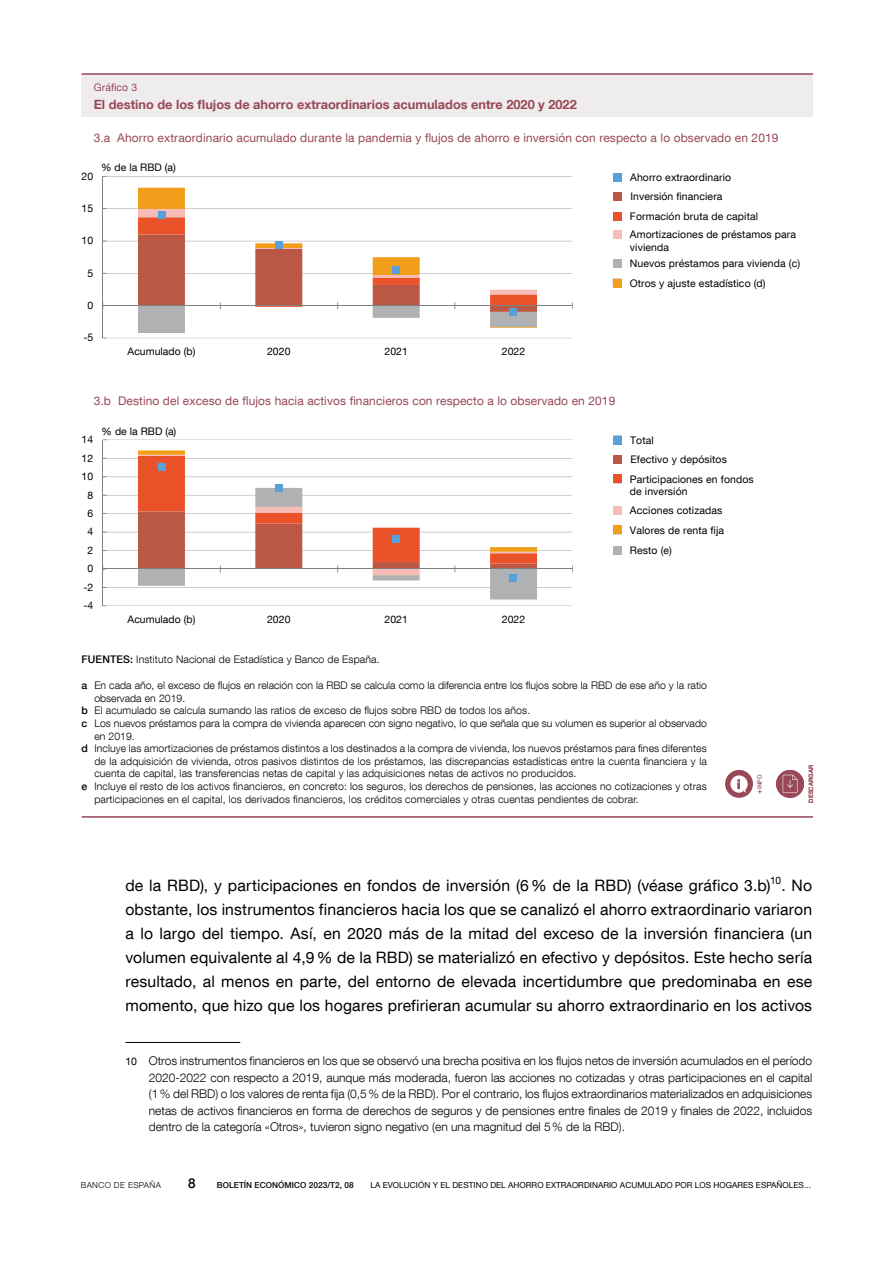
<style>
.page{position:relative;width:893px;height:1263px;background:#fff}
.page>*{position:absolute;margin:0;border:0;box-sizing:border-box;transform-origin:0 0}
.Texto_artículo{font:15.75px/24px "Bd E Neue Helvetica";letter-spacing:.01em;color:#000;text-align:justify}
.t1{font:500 13.5px "Bd E Neue Helvetica";color:#000}
.t2{font:700 12.75px "Bd E Neue Helvetica";color:#984856}
.Citas_10_texto{font:300 12px/16.5px "Bd E Neue Helvetica";color:#000;text-align:justify}
.t3{font:12px "Bd E Neue Helvetica";letter-spacing:.01em;color:#984856}
.t4{font:300 10.5px "Bd E Neue Helvetica";letter-spacing:.01em;color:#000}
.t5{font:10.5px/19.5px "Bd E Neue Helvetica";letter-spacing:.01em;color:#000}
.t6{font:10.5px "Bd E Neue Helvetica";letter-spacing:.01em;color:#984856}
.t7{font:8.25px "Bd E Neue Helvetica";letter-spacing:.005em;color:#000}
.t8{font:500 8.25px "Bd E Neue Helvetica";letter-spacing:.005em;color:#000}
.t9{font:300 8.25px "Bd E Neue Helvetica";letter-spacing:.05em;color:#000}
.t10{font:500 6px "Bd E Neue Helvetica";color:#984856}
.s1{font-weight:500}
.s2{font-size:7.5px}
.s3{font-weight:400;font-size:10.5px}
</style>
<div class="page">
<hr style="left:125px;top:1042px;width:115px;height:1px;background:#000">
<div style="left:82px;top:74px;width:731px;height:42px;background:#efeced"></div>
<hr style="left:82px;top:816px;width:731px;height:2px;background:#984856">
<hr style="left:82px;top:73px;width:731px;height:2px;background:#984856">
<div style="left:725px;top:770px;width:28px;height:28px;background:#984856;border-radius:50%"></div>
<svg style="left:730px;top:775px;width:18px;height:18px"></svg>
<div style="left:613px;top:546px;width:9px;height:9px;background:#afb1b2"></div>
<div style="left:613px;top:436px;width:9px;height:8px;background:#57a0d8"></div>
<div style="left:613px;top:455px;width:9px;height:9px;background:#ba5845"></div>
<div style="left:613px;top:475px;width:9px;height:8px;background:#ea5229"></div>
<div style="left:613px;top:506px;width:9px;height:9px;background:#f7bbb8"></div>
<div style="left:613px;top:526px;width:9px;height:8px;background:#f19e1a"></div>
<div style="left:613px;top:173px;width:9px;height:8px;background:#57a0d8"></div>
<div style="left:613px;top:192px;width:9px;height:9px;background:#ba5845"></div>
<div style="left:613px;top:212px;width:9px;height:8px;background:#ea5229"></div>
<div style="left:613px;top:230px;width:9px;height:9px;background:#f7bbb8"></div>
<div style="left:613px;top:259px;width:9px;height:8px;background:#afb1b2"></div>
<div style="left:613px;top:279px;width:8px;height:8px;background:#f19e1a"></div>
<hr style="left:103px;top:338px;width:469px;height:1px;background:#a6a5a5">
<hr style="left:103px;top:273px;width:469px;height:1px;background:#a6a5a5">
<hr style="left:103px;top:241px;width:469px;height:1px;background:#a6a5a5">
<hr style="left:103px;top:208px;width:469px;height:1px;background:#a6a5a5">
<hr style="left:103px;top:176px;width:469px;height:1px;background:#a6a5a5">
<svg style="left:138px;top:188px;width:399px;height:21px"></svg>
<hr style="left:102px;top:176px;width:1px;height:162px;background:#7f8080">
<hr style="left:103px;top:305px;width:469px;height:1px;background:#7f8080">
<svg style="left:138px;top:209px;width:399px;height:124px"></svg>
<div style="left:158px;top:211px;width:7px;height:8px;background:#57a0d8"></div>
<div style="left:275px;top:241px;width:8px;height:8px;background:#57a0d8"></div>
<div style="left:392px;top:266px;width:8px;height:8px;background:#57a0d8"></div>
<div style="left:510px;top:308px;width:7px;height:8px;background:#57a0d8"></div>
<hr style="left:103px;top:606px;width:469px;height:1px;background:#a6a5a5">
<hr style="left:103px;top:587px;width:469px;height:1px;background:#a6a5a5">
<hr style="left:103px;top:550px;width:469px;height:1px;background:#a6a5a5">
<hr style="left:103px;top:532px;width:469px;height:1px;background:#a6a5a5">
<hr style="left:103px;top:513px;width:469px;height:1px;background:#a6a5a5">
<hr style="left:103px;top:495px;width:469px;height:1px;background:#a6a5a5">
<hr style="left:103px;top:477px;width:469px;height:1px;background:#a6a5a5">
<hr style="left:103px;top:458px;width:469px;height:1px;background:#a6a5a5">
<hr style="left:103px;top:440px;width:469px;height:1px;background:#a6a5a5">
<svg style="left:138px;top:450px;width:47px;height:6px"></svg>
<hr style="left:102px;top:440px;width:1px;height:166px;background:#7f8080">
<hr style="left:103px;top:568px;width:469px;height:1px;background:#7f8080">
<svg style="left:138px;top:456px;width:399px;height:143px"></svg>
<div style="left:158px;top:464px;width:7px;height:7px;background:#57a0d8"></div>
<div style="left:275px;top:484px;width:8px;height:8px;background:#57a0d8"></div>
<div style="left:392px;top:536px;width:8px;height:7px;background:#57a0d8"></div>
<div style="left:510px;top:574px;width:7px;height:7px;background:#57a0d8"></div>
<svg style="left:776px;top:770px;width:28px;height:28px"></svg>
<svg style="left:783px;top:775px;width:14px;height:18px"></svg>
<p class="t6" style="left:94px;top:81px;width:45px">Gráfico 3</p>
<p class="t2" style="left:94px;top:96px;width:485px">El destino de los flujos de ahorro extraordinarios acumulados entre 2020 y 2021</p>
<p class="t2" style="left:570px;top:96px;width:9px">2</p>
<p class="t3" style="left:94px;top:131px;width:686px">3.a Ahorro extraordinario acumulado durante la pandemia y flujos de ahorro e inversión con respecto a lo observado en 2019</p>
<p class="t5" style="left:82px;top:166px;width:13px">20</p>
<p class="t5" style="left:101px;top:158px;width:76px">% de la RBD (a)</p>
<p class="t5" style="left:82px;top:198px;width:13px">15</p>
<p class="t5" style="left:82px;top:231px;width:13px">10</p>
<p class="t5" style="left:88px;top:263px;width:7px">5</p>
<p class="t5" style="left:88px;top:295px;width:7px">0</p>
<p class="t5" style="left:83px;top:328px;width:11px">-5</p>
<p class="t5" style="left:128px;top:341px;width:69px">Acumulado (b)</p>
<p class="t5" style="left:267px;top:341px;width:25px">2020</p>
<p class="t5" style="left:385px;top:341px;width:25px">2021</p>
<p class="t5" style="left:502px;top:341px;width:25px">2022</p>
<p class="t5" style="left:630px;top:167px;width:130px">Ahorro extraordinario<br>Inversión financiera<br>Formación bruta de capital</p>
<p class="t5" style="left:630px;top:228px;width:168px;line-height:12.6px">Amortizaciones de préstamos para vivienda</p>
<p class="t5" style="left:630px;top:253px;width:172px">Nuevos préstamos para vivienda (c)</p>
<p class="t5" style="left:630px;top:273px;width:137px">Otros y ajuste estadístico (d)</p>
<p class="t3" style="left:94px;top:393px;width:523px">3.b Destino del exceso de flujos hacia activos financieros con respecto a lo observado en 2019</p>
<p class="t5" style="left:82px;top:429px;width:13px">14</p>
<p class="t5" style="left:82px;top:448px;width:13px">12</p>
<p class="t5" style="left:82px;top:466px;width:13px">10</p>
<p class="t5" style="left:88px;top:485px;width:7px">8</p>
<p class="t5" style="left:88px;top:503px;width:7px">6</p>
<p class="t5" style="left:88px;top:522px;width:7px">4</p>
<p class="t5" style="left:88px;top:540px;width:7px">2</p>
<p class="t5" style="left:88px;top:559px;width:7px">0</p>
<p class="t5" style="left:83px;top:577px;width:11px">-2</p>
<p class="t5" style="left:83px;top:595px;width:11px">-4</p>
<p class="t5" style="left:102px;top:421px;width:76px">% de la RBD (a)</p>
<p class="t5" style="left:128px;top:609px;width:69px">Acumulado (b)</p>
<p class="t5" style="left:267px;top:609px;width:25px">2020</p>
<p class="t5" style="left:385px;top:609px;width:25px">2021</p>
<p class="t5" style="left:502px;top:609px;width:25px">2022</p>
<p class="t5" style="left:630px;top:430px;width:125px">Total<br>Efectivo y depósitos<br>Participaciones en fondos</p>
<p class="t5" style="left:630px;top:482px;width:96px">de inversión<br>Acciones cotizadas<br>Valores de renta fija</p>
<p class="t5" style="left:630px;top:541px;width:44px">Resto (e)</p>
<p class="t4" style="left:82px;top:653px;width:300px"><span class="s1">FUENTES:</span> Instituto Nacional de Estadística y Banco de España.</p>
<p class="t4" style="left:82px;top:679px;width:627px"><span class="s1">a</span> En cada año, el exceso de flujos en relación con la RBD se calcula como la diferencia entre los flujos sobre la RBD de ese año y la ratio</p>
<p class="t4" style="left:94px;top:692px;width:92px">observada en 2019.</p>
<p class="t4" style="left:82px;top:704px;width:450px"><span class="s1">b</span> El acumulado se calcula sumando las ratios de exceso de flujos sobre RBD de todos los años.</p>
<p class="t4" style="left:82px;top:717px;width:627px"><span class="s1">c</span> Los nuevos préstamos para la compra de vivienda aparecen con signo negativo, lo que señala que su volumen es superior al observado</p>
<p class="t4" style="left:94px;top:729px;width:42px">en 2019.</p>
<p class="t4" style="left:82px;top:742px;width:627px"><span class="s1">d</span> Incluye las amortizaciones de préstamos distintos a los destinados a la compra de vivienda, los nuevos préstamos para fines diferentes</p>
<p class="t4" style="left:94px;top:755px;width:614px">de la adquisición de vivienda, otros pasivos distintos de los préstamos, las discrepancias estadísticas entre la cuenta financiera y la</p>
<p class="t4" style="left:94px;top:767px;width:484px">cuenta de capital, las transferencias netas de capital y las adquisiciones netas de activos no producidos.</p>
<p class="t4" style="left:82px;top:780px;width:627px"><span class="s1">e</span> Incluye el resto de los activos financieros, en concreto: los seguros, los derechos de pensiones, las acciones no cotizaciones y otras</p>
<p class="t4" style="left:94px;top:792px;width:546px">participaciones en el capital, los derivados financieros, los créditos comerciales y otras cuentas pendientes de cobrar.</p>
<p class="t10" style="left:756px;top:794px;width:21px;rotate:-90deg"><span class="s2">+</span>INFO</p>
<p class="t10" style="left:807px;top:802px;width:39px;rotate:-90deg">DESCARGAR</p>
<p class="Texto_artículo" style="left:125px;top:873px;width:688px">de la RBD), y participaciones en fondos de inversión (6% de la RBD) (véase gráfico 3.b)<sup>10</sup>. No obstante, los instrumentos financieros hacia los que se canalizó el ahorro extraordinario variaron a lo largo del tiempo. Así, en 2020 más de la mitad del exceso de la inversión financiera (un volumen equivalente al 4,9% de la RBD) se materializó en efectivo y depósitos. Este hecho sería resultado, al menos en parte, del entorno de elevada incertidumbre que predominaba en ese momento, que hizo que los hogares prefirieran acumular su ahorro extraordinario en los activos</p>
<p class="Citas_10_texto" style="left:149px;top:1052px;width:665px;text-indent:-23px"><span class="s3">10</span> Otros instrumentos financieros en los que se observó una brecha positiva en los flujos netos de inversión acumulados en el período 2020-2022 con respecto a 2019, aunque más moderada, fueron las acciones no cotizadas y otras participaciones en el capital (1% del RBD) o los valores de renta fija (0,5% de la RBD). Por el contrario, los flujos extraordinarios materializados en adquisiciones netas de activos financieros en forma de derechos de seguros y de pensiones entre finales de 2019 y finales de 2022, incluidos dentro de la categoría «Otros», tuvieron signo negativo (en una magnitud del 5% de la RBD).</p>
<p class="t9" style="left:81px;top:1180px;width:82px">BANCO DE ESPAÑA</p>
<p class="t1" style="left:188px;top:1175px;width:9px">8</p>
<p class="t8" style="left:217px;top:1180px;width:138px">BOLETÍN ECONÓMICO 2023/T2, 08</p>
<p class="t7" style="left:370px;top:1180px;width:442px">LA EVOLUCIÓN Y EL DESTINO DEL AHORRO EXTRAORDINARIO ACUMULADO POR LOS HOGARES ESPAÑOLES...</p>
</div>
